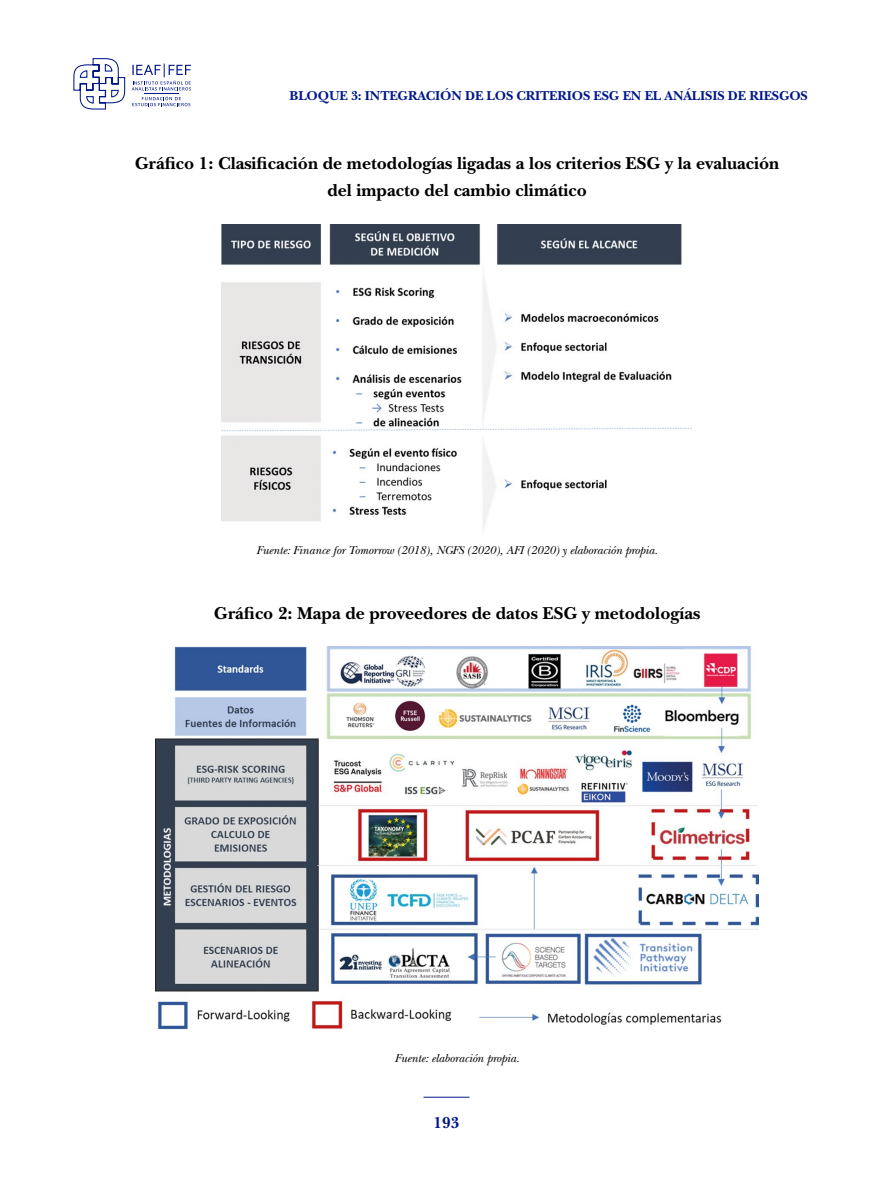
<style>
.page{position:relative;width:893px;height:1191px;background:#fff}
.page>*{position:absolute;margin:0;border:0;box-sizing:border-box;transform-origin:0 0}
.t1{font:700 18px/27px "New Baskerville Std";letter-spacing:.005em;color:#000;text-align:center}
.t2{font:700 16.5px "New Baskerville Std";color:#001789}
.t3{font:700 13.5px "New Baskerville Std";letter-spacing:-.01em;color:#001789}
.t4{font:italic 12px "New Baskerville Std";letter-spacing:-.005em;color:#000}
</style>
<div class="page">
<hr style="left:423px;top:1096px;width:46px;height:1px;background:#001789">
<svg style="left:73px;top:58px;width:53px;height:52px"></svg>
<svg style="left:132px;top:64px;width:59px;height:26px"></svg>
<svg style="left:132px;top:96px;width:58px;height:10px"></svg>
<hr style="left:144px;top:93px;width:35px;height:1px;background:#001789">
<img style="left:222px;top:224px;width:470px;height:304px">
<img style="left:155px;top:647px;width:604px;height:383px">
<p class="t3" style="left:290px;top:88px;width:520px">BLOQUE 3: INTEGRACIÓN DE LOS CRITERIOS ESG EN EL ANÁLISIS DE RIESGOS</p>
<p class="t1" style="left:135px;top:150px;width:646px">Gráfico 1: Clasificación de metodologías ligadas a los criterios ESG y la evaluación del impacto del cambio climático</p>
<p class="t4" style="left:256px;top:543px;width:403px">Fuente: Finance for Tomorrow (2018), NGFS (2020), AFI (2020) y elaboración propia.</p>
<p class="t1" style="left:214px;top:600px;width:488px">Gráfico 2: Mapa de proveedores de datos ESG y metodologías</p>
<p class="t4" style="left:395px;top:1050px;width:126px">Fuente: elaboración propia.</p>
<p class="t2" style="left:434px;top:1112px;width:27px">193</p>
</div>
